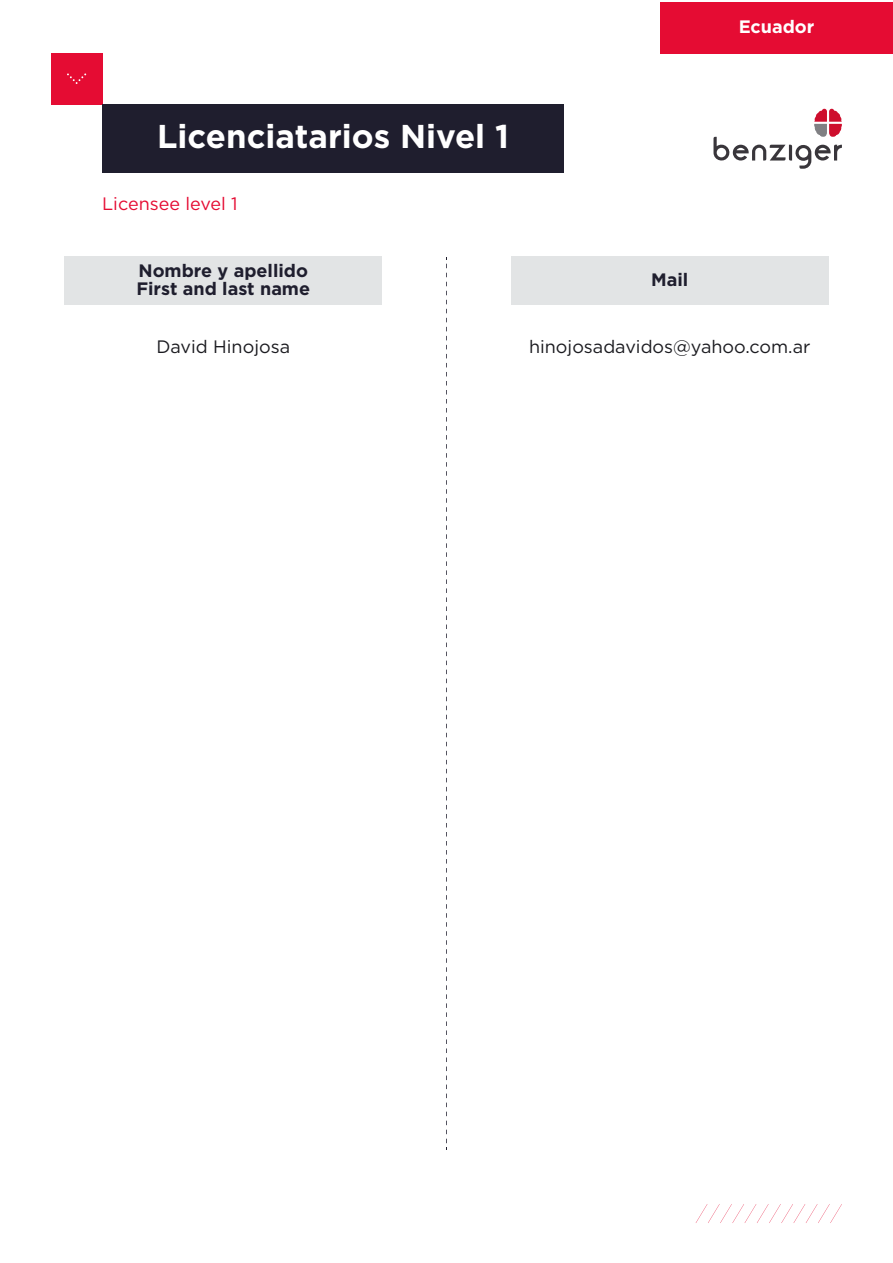
<style>
.page{position:relative;width:893px;height:1263px;background:#fff}
.page>*{position:absolute;margin:0;border:0;box-sizing:border-box;transform-origin:0 0}
.t1{font:700 33px "Gotham";color:#fff}
.t2{font:18px "Gotham";color:#1b1b20}
.t3{font:700 18px/18px "Gotham";color:#1f1e2e}
.t4{font:18px "Gotham";color:#e50c33}
.t5{font:700 18px "Gotham";color:#fff}
</style>
<div class="page">
<svg style="left:713px;top:109px;width:129px;height:60px"></svg>
<div style="left:51px;top:53px;width:51px;height:51px;background:#e50c33"></div>
<svg style="left:67px;top:73px;width:19px;height:11px"></svg>
<div style="left:660px;top:2px;width:233px;height:51px;background:#e50c33"></div>
<svg style="left:696px;top:1204px;width:146px;height:19px"></svg>
<div style="left:102px;top:104px;width:462px;height:69px;background:#1f1e2e"></div>
<svg style="left:446px;top:257px;width:1px;height:893px"></svg>
<div style="left:64px;top:257px;width:318px;height:48px;background:#e2e4e5"></div>
<div style="left:511px;top:257px;width:318px;height:48px;background:#e2e4e5"></div>
<h1 class="t1" style="left:157px;top:114px;width:353px">Licenciatarios Nivel 1</h1>
<p class="t4" style="left:102px;top:192px;width:137px">Licensee level 1</p>
<p class="t3" style="left:136px;top:261px;width:175px">Nombre y apellido<br>First and last name</p>
<p class="t3" style="left:651px;top:270px;width:39px">Mail</p>
<p class="t5" style="left:739px;top:14px;width:77px">Ecuador</p>
<p class="t2" style="left:156px;top:335px;width:135px">David Hinojosa</p>
<p class="t2" style="left:529px;top:335px;width:283px">hinojosadavidos@yahoo.com.ar</p>
</div>
